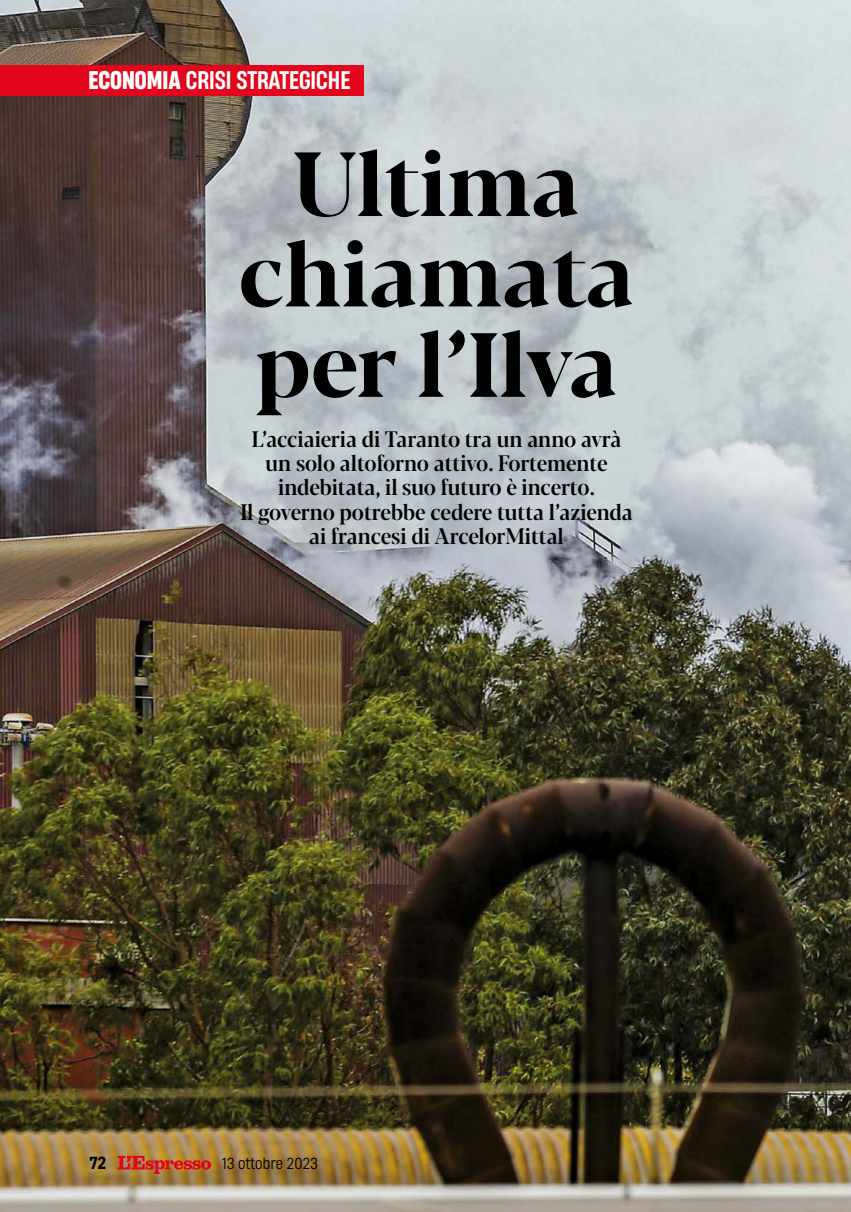
<style>
.page{position:relative;width:851px;height:1212px;background:#fff}
.page>*{position:absolute;margin:0;border:0;box-sizing:border-box;transform-origin:0 0}
.t1{font:700 97.5px/90.4px "Espresso Serif Titolo";color:#000;text-align:center}
.t2{font:500 24px/24.3px "Espresso Serif Display";color:#000;text-align:center}
.t3{font:500 24px "Espresso Sans Occhiello";color:#fff}
.t4{font:500 16.5px "Espresso Sans Piccolo";color:#000}
.t5{font:15px "Espresso Sans Piccolo";color:#000}
.s1{font-weight:700}
</style>
<div class="page">
<img style="left:0;top:0;width:850px;height:1212px">
<div style="left:0;top:65px;width:363px;height:31px;background:#e3051b"></div>
<svg style="left:117px;top:1156px;width:94px;height:18px;background:#be5631"></svg>
<p class="t3" style="left:88px;top:64px;width:263px"><span class="s1">ECONOMIA</span> CRISI STRATEGICHE</p>
<h1 class="t1" style="left:238px;top:134px;width:397px">Ultima chiamata per l’Ilva</h1>
<p class="t2" style="left:240px;top:425px;width:394px">L’acciaieria di Taranto tra un anno avrà un solo altoforno attivo. Fortemente indebitata, il suo futuro è incerto.<br>Il governo potrebbe cedere tutta l’azienda ai francesi di ArcelorMittal</p>
<p class="t4" style="left:89px;top:1152px;width:18px">72</p>
<p class="t5" style="left:222px;top:1154px;width:97px">13 ottobre 2023</p>
</div>
